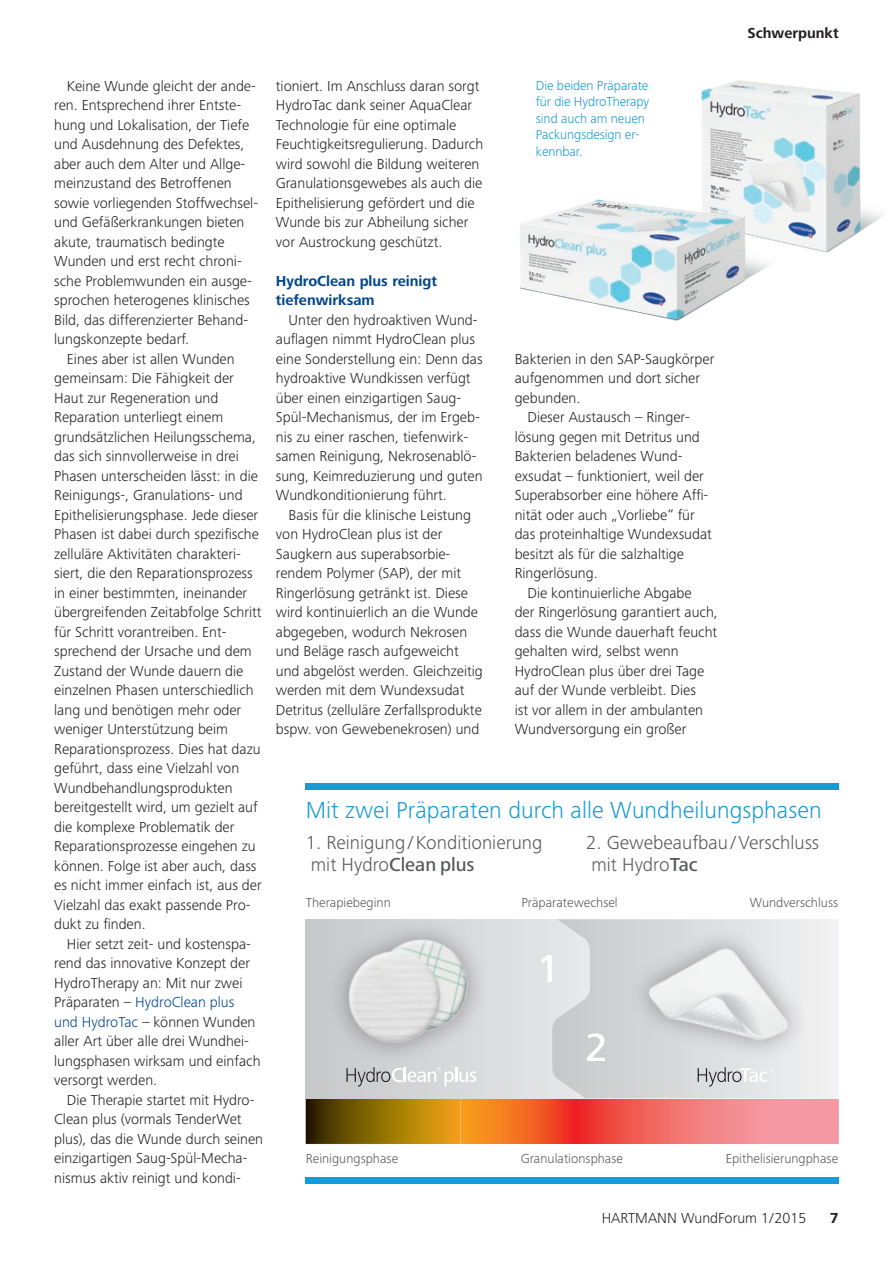
<style>
.page{position:relative;width:893px;height:1263px;background:#fff}
.page>*{position:absolute;margin:0;border:0;box-sizing:border-box;transform-origin:0 0}
.t1{font:500 40.95px "Frutiger Next LTW1 G";color:#fff}
.t2{font:300 24px "Frutiger Next LTW1 G";letter-spacing:.005em;color:#169bd8}
.t3{font:300 19.5px/22.5px "Frutiger Next LTW1 G";color:#57585a}
.t4{font:300 15px/19.5px "Frutiger Next LTW1 G";color:#231f20}
.t5{font:700 15px/19.5px "Frutiger Next LTW1 G";color:#01468c}
.t6{font:300 15px "Frutiger Next LTW1 G";color:#01468c}
.t7{font:700 15px "Frutiger Next LTW1 G";color:#231f20}
.t8{font:300 13.5px "Frutiger Next LTW1 G";letter-spacing:.005em;color:#57585a}
.t9{font:300 13.5px/16.5px "Frutiger Next LTW1 G";letter-spacing:-.005em;color:#169bd8}
.s1{color:#231f20}
.s2{color:#01468c}
.s3{font-weight:500}
</style>
<div class="page">
<div style="left:306px;top:783px;width:533px;height:6px;background:#169bd8"></div>
<div style="left:306px;top:1177px;width:533px;height:6px;background:#169bd8"></div>
<img style="left:701px;top:80px;width:182px;height:139px">
<img style="left:520px;top:178px;width:358px;height:143px">
<svg style="left:461px;top:1098px;width:378px;height:46px;background:#f27560"></svg>
<hr style="left:306px;top:1144px;width:155px;height:1px;background:#f9f9f9">
<img style="left:306px;top:1098px;width:155px;height:46px">
<svg style="left:306px;top:919px;width:246px;height:179px;background:#d9dadc"></svg>
<svg style="left:552px;top:919px;width:287px;height:179px"></svg>
<svg style="left:698px;top:1080px;width:75px;height:6px"></svg>
<svg style="left:346px;top:1079px;width:130px;height:7px"></svg>
<div style="left:627px;top:926px;width:183px;height:137px;background:#231f20;opacity:.4"></div>
<img style="left:636px;top:919px;width:170px;height:161px">
<img style="left:318px;top:919px;width:176px;height:160px">
<p class="t7" style="left:747px;top:25px;width:93px">Schwerpunkt</p>
<p class="t4" style="left:67px;top:76px;width:190px">Keine Wunde gleicht der ande-</p>
<p class="t4" style="left:54px;top:96px;width:188px">ren. Entsprechend ihrer Entste-</p>
<p class="t4" style="left:54px;top:115px;width:197px">hung und Lokalisation, der Tiefe</p>
<p class="t4" style="left:54px;top:135px;width:192px">und Ausdehnung des Defektes,</p>
<p class="t4" style="left:54px;top:154px;width:193px">aber auch dem Alter und Allge-</p>
<p class="t4" style="left:54px;top:174px;width:179px">meinzustand des Betroffenen</p>
<p class="t4" style="left:54px;top:193px;width:205px">sowie vorliegenden Stoffwechsel-</p>
<p class="t4" style="left:54px;top:213px;width:192px">und Gefäßerkrankungen bieten</p>
<p class="t4" style="left:54px;top:232px;width:172px">akute, traumatisch bedingte</p>
<p class="t4" style="left:54px;top:252px;width:189px">Wunden und erst recht chroni-</p>
<p class="t4" style="left:54px;top:271px;width:199px">sche Problemwunden ein ausge-</p>
<p class="t4" style="left:54px;top:291px;width:197px">sprochen heterogenes klinisches</p>
<p class="t4" style="left:54px;top:310px;width:195px">Bild, das differenzierter Behand-</p>
<p class="t4" style="left:54px;top:330px;width:136px">lungskonzepte bedarf.</p>
<p class="t4" style="left:67px;top:349px;width:169px">Eines aber ist allen Wunden</p>
<p class="t4" style="left:54px;top:369px;width:181px">gemeinsam: Die Fähigkeit der</p>
<p class="t4" style="left:54px;top:388px;width:166px">Haut zur Regeneration und</p>
<p class="t4" style="left:54px;top:408px;width:171px">Reparation unterliegt einem</p>
<p class="t4" style="left:54px;top:427px;width:203px">grundsätzlichen Heilungsschema,</p>
<p class="t4" style="left:54px;top:447px;width:186px">das sich sinnvollerweise in drei</p>
<p class="t4" style="left:54px;top:466px;width:205px">Phasen unterscheiden lässt: in die</p>
<p class="t4" style="left:54px;top:486px;width:190px">Reinigungs-, Granulations- und</p>
<p class="t4" style="left:54px;top:505px;width:206px">Epithelisierungsphase. Jede dieser</p>
<p class="t4" style="left:54px;top:525px;width:206px">Phasen ist dabei durch spezifische</p>
<p class="t4" style="left:54px;top:544px;width:188px">zelluläre Aktivitäten charakteri-</p>
<p class="t4" style="left:54px;top:564px;width:200px">siert, die den Reparationsprozess</p>
<p class="t4" style="left:54px;top:583px;width:194px">in einer bestimmten, ineinander</p>
<p class="t4" style="left:54px;top:603px;width:209px">übergreifenden Zeitabfolge Schritt</p>
<p class="t4" style="left:54px;top:622px;width:174px">für Schritt vorantreiben. Ent-</p>
<p class="t4" style="left:54px;top:642px;width:199px">sprechend der Ursache und dem</p>
<p class="t4" style="left:54px;top:661px;width:191px">Zustand der Wunde dauern die</p>
<p class="t4" style="left:54px;top:681px;width:201px">einzelnen Phasen unterschiedlich</p>
<p class="t4" style="left:54px;top:700px;width:189px">lang und benötigen mehr oder</p>
<p class="t4" style="left:54px;top:720px;width:175px">weniger Unterstützung beim</p>
<p class="t4" style="left:54px;top:739px;width:208px">Reparationsprozess. Dies hat dazu</p>
<p class="t4" style="left:54px;top:759px;width:186px">geführt, dass eine Vielzahl von</p>
<p class="t4" style="left:54px;top:778px;width:180px">Wundbehandlungsprodukten</p>
<p class="t4" style="left:54px;top:798px;width:205px">bereitgestellt wird, um gezielt auf</p>
<p class="t4" style="left:54px;top:817px;width:182px">die komplexe Problematik der</p>
<p class="t4" style="left:54px;top:837px;width:203px">Reparationsprozesse eingehen zu</p>
<p class="t4" style="left:54px;top:856px;width:204px">können. Folge ist aber auch, dass</p>
<p class="t4" style="left:54px;top:876px;width:209px">es nicht immer einfach ist, aus der</p>
<p class="t4" style="left:54px;top:895px;width:198px">Vielzahl das exakt passende Pro-</p>
<p class="t4" style="left:54px;top:915px;width:93px">dukt zu finden.</p>
<p class="t4" style="left:67px;top:934px;width:185px">Hier setzt zeit- und kostenspa-</p>
<p class="t4" style="left:54px;top:954px;width:197px">rend das innovative Konzept der</p>
<p class="t4" style="left:54px;top:973px;width:190px">HydroTherapy an: Mit nur zwei</p>
<p class="t6" style="left:54px;top:994px;width:182px"><span class="s1">Präparaten –</span> HydroClean plus</p>
<p class="t4" style="left:54px;top:1012px;width:203px"><span class="s2">und HydroTac</span> – können Wunden</p>
<p class="t4" style="left:54px;top:1032px;width:196px">aller Art über alle drei Wundhei-</p>
<p class="t4" style="left:54px;top:1051px;width:208px">lungsphasen wirksam und einfach</p>
<p class="t4" style="left:54px;top:1071px;width:104px">versorgt werden.</p>
<p class="t4" style="left:67px;top:1090px;width:189px">Die Therapie startet mit Hydro-</p>
<p class="t4" style="left:54px;top:1110px;width:189px">Clean plus (vormals TenderWet</p>
<p class="t4" style="left:54px;top:1129px;width:210px">plus), das die Wunde durch seinen</p>
<p class="t4" style="left:54px;top:1149px;width:195px">einzigartigen Saug-Spül-Mecha-</p>
<p class="t4" style="left:54px;top:1168px;width:187px">nismus aktiv reinigt und kondi-</p>
<p class="t4" style="left:276px;top:76px;width:209px">tioniert. Im Anschluss daran sorgt HydroTac dank seiner AquaClear Technologie für eine optimale Feuchtigkeitsregulierung. Dadurch wird sowohl die Bildung weiteren Granulationsgewebes als auch die Epithelisierung gefördert und die Wunde bis zur Abheilung sicher vor Austrockung geschützt.</p>
<p class="t5" style="left:276px;top:272px;width:163px">HydroClean plus reinigt tiefenwirksam</p>
<p class="t4" style="left:276px;top:310px;width:208px;text-indent:13px">Unter den hydroaktiven Wund&shy;auflagen nimmt HydroClean plus eine Sonderstellung ein: Denn das hydroaktive Wundkissen verfügt über einen einzigartigen Saug-<br>Spül-Mechanismus, der im Ergeb&shy;nis zu einer raschen, tiefenwirk&shy;samen Reinigung, Nekrosenablö&shy;sung, Keimreduzierung und guten<br>Wundkonditionierung führt.</p>
<p class="t4" style="left:276px;top:505px;width:209px;text-indent:13px">Basis für die klinische Leistung von HydroClean plus ist der<br>Saugkern aus superabsorbie&shy;rendem Polymer (SAP), der mit<br>Ringerlösung getränkt ist. Diese wird kontinuierlich an die Wunde abgegeben, wodurch Nekrosen und Beläge rasch aufgeweicht und abgelöst werden. Gleichzeitig werden mit dem Wundexsudat<br>Detritus (zelluläre Zerfallsprodukte bspw. von Gewebenekrosen) und</p>
<p class="t9" style="left:536px;top:77px;width:115px">Die beiden Präparate für die HydroTherapy sind auch am neuen<br>Packungsdesign er&shy;kennbar.</p>
<p class="t4" style="left:515px;top:349px;width:201px">Bakterien in den SAP-Saugkörper</p>
<p class="t4" style="left:515px;top:369px;width:187px">aufgenommen und dort sicher</p>
<p class="t4" style="left:515px;top:388px;width:67px">gebunden.</p>
<p class="t4" style="left:527px;top:408px;width:163px">Dieser Austausch – Ringer-</p>
<p class="t4" style="left:515px;top:427px;width:187px">lösung gegen mit Detritus und</p>
<p class="t4" style="left:515px;top:447px;width:168px">Bakterien beladenes Wund-</p>
<p class="t4" style="left:515px;top:466px;width:191px">exsudat – funktioniert, weil der</p>
<p class="t4" style="left:515px;top:486px;width:195px">Superabsorber eine höhere Affi-</p>
<p class="t4" style="left:515px;top:505px;width:182px">nität oder auch „Vorliebe“ für</p>
<p class="t4" style="left:515px;top:525px;width:199px">das proteinhaltige Wundexsudat</p>
<p class="t4" style="left:515px;top:544px;width:171px">besitzt als für die salzhaltige</p>
<p class="t4" style="left:515px;top:564px;width:85px">Ringerlösung.</p>
<p class="t4" style="left:527px;top:583px;width:166px">Die kontinuierliche Abgabe</p>
<p class="t4" style="left:515px;top:603px;width:205px">der Ringerlösung garantiert auch,</p>
<p class="t4" style="left:515px;top:622px;width:204px">dass die Wunde dauerhaft feucht</p>
<p class="t4" style="left:515px;top:642px;width:166px">gehalten wird, selbst wenn</p>
<p class="t4" style="left:515px;top:661px;width:191px">HydroClean plus über drei Tage</p>
<p class="t4" style="left:515px;top:681px;width:183px">auf der Wunde verbleibt. Dies</p>
<p class="t4" style="left:515px;top:700px;width:190px">ist vor allem in der ambulanten</p>
<p class="t4" style="left:515px;top:720px;width:173px">Wundversorgung ein großer</p>
<h2 class="t2" style="left:306px;top:797px;width:517px">Mit zwei Präparaten durch alle Wundheilungsphasen</h2>
<h3 class="t3" style="left:306px;top:831px;width:238px">1. Reinigung/Konditionierung mit Hydro<span class="s3">Clean plus</span></h3>
<h3 class="t3" style="left:586px;top:831px;width:234px">2. Gewebeaufbau/Verschluss mit Hydro<span class="s3">Tac</span></h3>
<p class="t8" style="left:306px;top:894px;width:87px">Therapiebeginn</p>
<p class="t8" style="left:521px;top:894px;width:98px">Präparatewechsel</p>
<p class="t8" style="left:750px;top:894px;width:90px">Wundverschluss</p>
<h1 class="t1" style="left:537px;top:945px;width:24px">1</h1>
<h1 class="t1" style="left:585px;top:1024px;width:24px">2</h1>
<p class="t8" style="left:306px;top:1151px;width:94px">Reinigungsphase</p>
<p class="t8" style="left:521px;top:1151px;width:104px">Granulationsphase</p>
<p class="t8" style="left:726px;top:1151px;width:114px">Epithelisierungphase</p>
<p class="t4" style="left:602px;top:1208px;width:206px">HARTMANN WundForum 1/2015</p>
<p class="t7" style="left:830px;top:1209px;width:10px">7</p>
</div>
